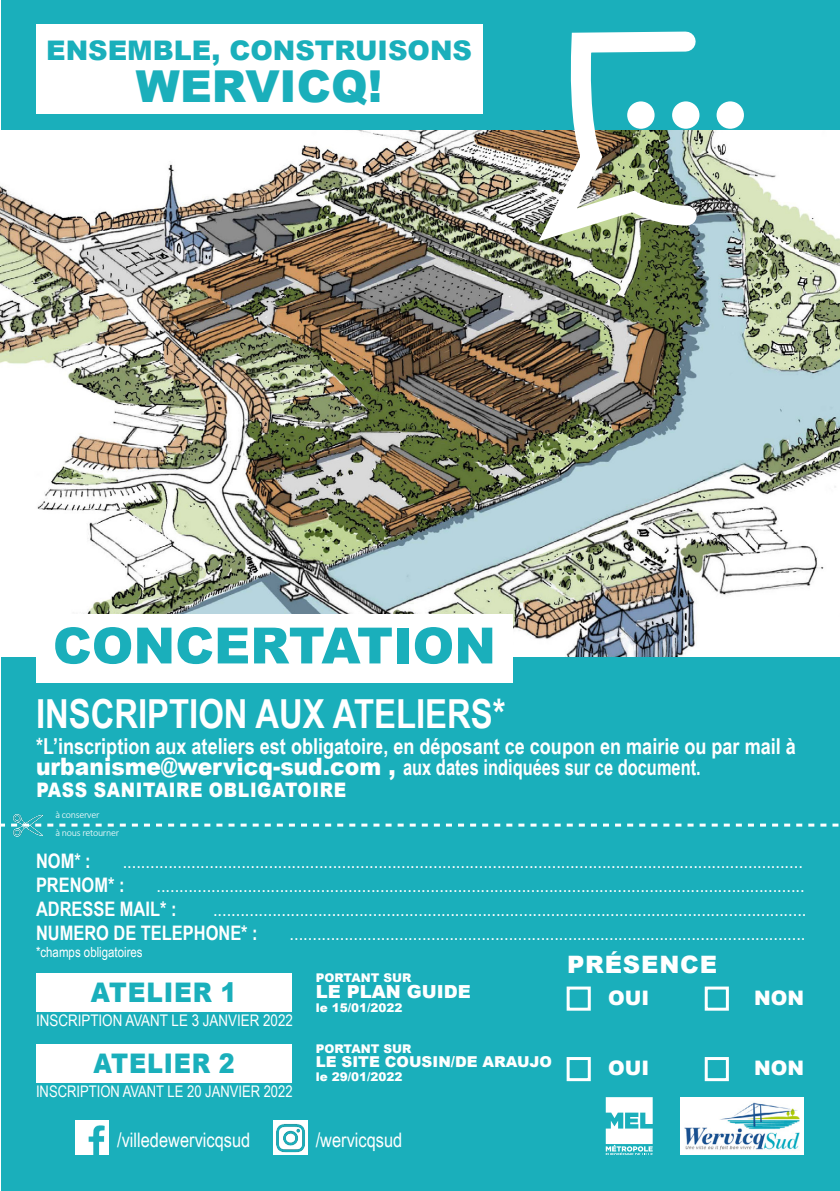
<style>
.page{position:relative;width:840px;height:1191px;background:#fff}
.page>*{position:absolute;margin:0;border:0;box-sizing:border-box;transform-origin:0 0}
.t1{font:900 50px "Arial";color:#1aafbb}
.t2{font:900 44px "Arial";color:#1aafbb}
.t3{font:700 40px "Arial Narrow";color:#fff}
.t4{font:900 27px "Arial";color:#1aafbb}
.t5{font:900 27px "Arial";letter-spacing:.035em;color:#1aafbb;scale:.91 1}
.t6{font:900 27px "Arial";letter-spacing:.035em;color:#1aafbb;scale:.88 1}
.t7{font:900 24px "Arial";letter-spacing:.035em;color:#fff}
.t8{font:700 22px "Arial Narrow";color:#fff}
.t9{font:700 22px "Arial Narrow";color:#fff;scale:.91 1}
.t10{font:20px "Arial Narrow";color:#fff}
.t11{font:700 20px "Arial Narrow";color:#fff}
.t12{font:900 20px "Arial";letter-spacing:.035em;color:#fff;scale:.86 1}
.t13{font:900 20px "Arial";letter-spacing:.035em;color:#fff}
.t14{font:900 18px "Arial";color:#fff}
.t15{font:16px "Arial Narrow";color:#fff}
.t16{font:900 15px "Arial";color:#fff}
.t17{font:14px "Arial Narrow";color:#fff}
.t18{font:900 12px "Arial";color:#fff}
.t19{font:300 10px "Calibri";letter-spacing:-.025em;color:#fff}
.s1{font-family:"Arial";font-weight:900;font-size:24px}
</style>
<div class="page">
<img style="left:0;top:130px;width:839px;height:528px">
<div style="left:0;top:0;width:839px;height:130px;background:#1aafbb"></div>
<div style="left:0;top:658px;width:839px;height:533px;background:#1aafbb"></div>
<div style="left:36px;top:24px;width:446px;height:89px;background:#fff"></div>
<div style="left:36px;top:614px;width:476px;height:68px;background:#fff"></div>
<div style="left:36px;top:973px;width:255px;height:38px;background:#fff"></div>
<div style="left:36px;top:1044px;width:255px;height:38px;background:#fff"></div>
<img style="left:519px;top:31px;width:187px;height:227px">
<div style="left:627px;top:101px;width:27px;height:28px;background:#fff;border-radius:50%"></div>
<div style="left:671px;top:101px;width:28px;height:28px;background:#fff;border-radius:50%"></div>
<div style="left:716px;top:101px;width:27px;height:28px;background:#fff;border-radius:50%"></div>
<svg style="left:605px;top:1097px;width:47px;height:58px"></svg>
<img style="left:680px;top:1097px;width:123px;height:58px">
<img style="left:75px;top:1120px;width:34px;height:35px">
<img style="left:273px;top:1120px;width:34px;height:35px">
<img style="left:11px;top:813px;width:33px;height:24px">
<svg style="left:0;top:823px;width:838px;height:3px"></svg>
<div style="left:704px;top:986px;width:24px;height:24px;border:3px solid #fff"></div>
<div style="left:566px;top:986px;width:24px;height:24px;border:3px solid #fff"></div>
<div style="left:704px;top:1057px;width:24px;height:24px;border:3px solid #fff"></div>
<div style="left:566px;top:1057px;width:24px;height:24px;border:3px solid #fff"></div>
<p class="t4" style="left:46px;top:31px;width:427px">ENSEMBLE, CONSTRUISONS</p>
<p class="t2" style="left:136px;top:54px;width:248px">WERVICQ!</p>
<p class="t1" style="left:53px;top:609px;width:444px">CONCERTATION</p>
<p class="t3" style="left:36px;top:683px;width:471px">INSCRIPTION AUX ATELIERS*</p>
<p class="t8" style="left:36px;top:730px;width:761px">*L’inscription aux ateliers est obligatoire, en déposant ce coupon en mairie ou par mail à</p>
<p class="t9" style="left:36px;top:751px;width:731px"><span class="s1">urbanisme@wervicq-sud.com ,</span> aux dates indiquées sur ce document.</p>
<p class="t12" style="left:36px;top:776px;width:361px">PASS SANITAIRE OBLIGATOIRE</p>
<p class="t19" style="left:55px;top:808px;width:46px">à conserver</p>
<p class="t19" style="left:55px;top:826px;width:65px">à nous retourner</p>
<p class="t11" style="left:36px;top:846px;width:56px">NOM* :</p>
<p class="t10" style="left:123px;top:846px;width:681px">.....................................................................................................................................................</p>
<p class="t11" style="left:36px;top:870px;width:90px">PRENOM* :</p>
<p class="t10" style="left:156px;top:870px;width:649px">..............................................................................................................................................</p>
<p class="t11" style="left:36px;top:894px;width:142px">ADRESSE MAIL* :</p>
<p class="t10" style="left:213px;top:894px;width:594px">..................................................................................................................................</p>
<p class="t11" style="left:36px;top:918px;width:223px">NUMERO DE TELEPHONE* :</p>
<p class="t10" style="left:289px;top:918px;width:517px">.................................................................................................................</p>
<p class="t17" style="left:36px;top:941px;width:108px">*champs obligatoires</p>
<p class="t7" style="left:566px;top:947px;width:151px">PRÉSENCE</p>
<p class="t18" style="left:315px;top:968px;width:97px">PORTANT SUR</p>
<p class="t14" style="left:315px;top:978px;width:156px">LE PLAN GUIDE</p>
<p class="t18" style="left:315px;top:999px;width:88px">le 15/01/2022</p>
<p class="t18" style="left:315px;top:1039px;width:97px">PORTANT SUR</p>
<p class="t16" style="left:315px;top:1050px;width:238px">LE SITE COUSIN/DE ARAUJO</p>
<p class="t18" style="left:315px;top:1068px;width:88px">le 29/01/2022</p>
<p class="t5" style="left:91px;top:973px;width:162px">ATELIER 1</p>
<p class="t13" style="left:608px;top:983px;width:43px">OUI</p>
<p class="t13" style="left:753px;top:983px;width:51px">NON</p>
<p class="t15" style="left:36px;top:1008px;width:258px">INSCRIPTION AVANT LE 3 JANVIER 2022</p>
<p class="t6" style="left:93px;top:1044px;width:162px">ATELIER 2</p>
<p class="t13" style="left:608px;top:1053px;width:43px">OUI</p>
<p class="t13" style="left:753px;top:1053px;width:51px">NON</p>
<p class="t15" style="left:36px;top:1080px;width:258px">INSCRIPTION AVANT LE 20 JANVIER 2022</p>
<p class="t10" style="left:117px;top:1125px;width:135px">/villedewervicqsud</p>
<p class="t10" style="left:315px;top:1125px;width:88px">/wervicqsud</p>
</div>
